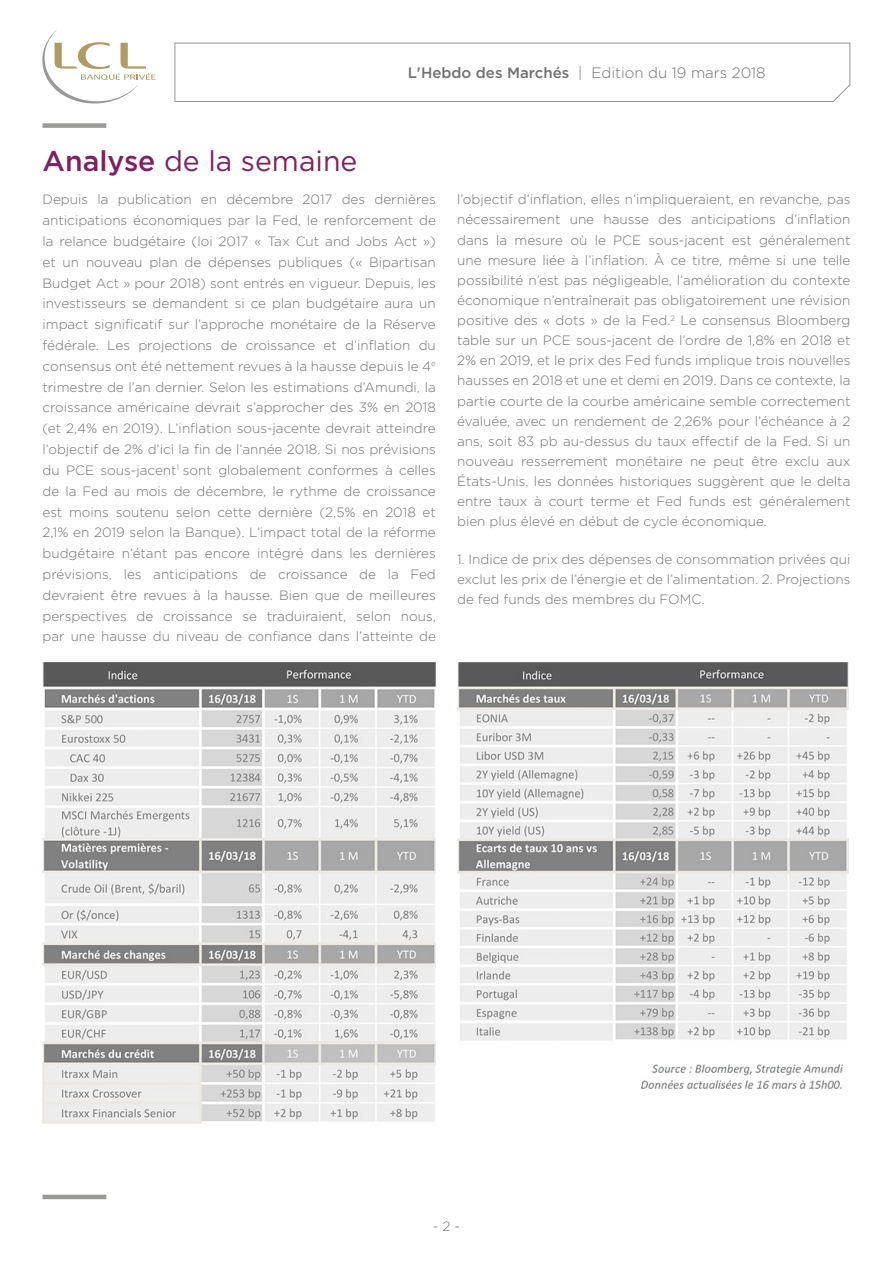
<style>
.page{position:relative;width:893px;height:1263px;background:#fff}
.page>*{position:absolute;margin:0;border:0;box-sizing:border-box;transform-origin:0 0}
.t1{font:28.5px "Gotham";color:#7f2061}
.t2{font:300 15px "Gotham";color:#70706f}
.t3{font:300 13.5px/20.9px "Gotham";color:#70706f;text-align:justify}
.s1{font-weight:500}
</style>
<div class="page">
<svg style="left:42px;top:30px;width:114px;height:73px"></svg>
<svg style="left:174px;top:42px;width:677px;height:60px"></svg>
<div style="left:43px;top:123px;width:63px;height:5px;background:#999997"></div>
<hr style="left:43px;top:1195px;width:63px;height:4px;background:#999997">
<img style="left:43px;top:663px;width:393px;height:460px">
<img style="left:457px;top:663px;width:392px;height:426px">
<p class="t2" style="left:408px;top:63px;width:360px"><span class="s1">L'Hebdo des Marchés</span> | Edition du 19 mars 2018</p>
<h1 class="t1" style="left:43px;top:142px;width:316px"><span class="s1">Analyse</span> de la semaine</h1>
<p class="t3" style="left:43px;top:189px;width:395px">Depuis la publication en décembre 2017 des dernières anticipations économiques par la Fed, le renforcement de la relance budgétaire (loi 2017 « Tax Cut and Jobs Act ») et un nouveau plan de dépenses publiques (« Bipartisan Budget Act » pour 2018) sont entrés en vigueur. Depuis, les investisseurs se demandent si ce plan budgétaire aura un impact significatif sur l’approche monétaire de la Réserve fédérale. Les projections de croissance et d’inflation du consensus ont été nettement revues à la hausse depuis le 4<sup>e </sup>trimestre de l’an dernier. Selon les estimations d’Amundi, la croissance américaine devrait s’approcher des 3% en 2018 (et 2,4% en 2019). L’inflation sous-jacente devrait atteindre l’objectif de 2% d’ici la fin de l’année 2018. Si nos prévisions du PCE sous-jacent<sup>1</sup> sont globalement conformes à celles de la Fed au mois de décembre, le rythme de croissance est moins soutenu selon cette dernière (2,5% en 2018 et 2,1% en 2019 selon la Banque). L’impact total de la réforme budgétaire n’étant pas encore intégré dans les dernières prévisions, les anticipations de croissance de la Fed devraient être revues à la hausse. Bien que de meilleures perspectives de croissance se traduiraient, selon nous, par une hausse du niveau de confiance dans l’atteinte de</p>
<p class="t3" style="left:457px;top:189px;width:395px;line-height:20.1px">l’objectif d’inflation, elles n’impliqueraient, en revanche, pas nécessairement une hausse des anticipations d’inflation dans la mesure où le PCE sous-jacent est généralement une mesure liée à l’inflation. À ce titre, même si une telle possibilité n’est pas négligeable, l’amélioration du contexte économique n’entraînerait pas obligatoirement une révision positive des « dots » de la Fed.<sup>2</sup> Le consensus Bloomberg table sur un PCE sous-jacent de l’ordre de 1,8% en 2018 et 2% en 2019, et le prix des Fed funds implique trois nouvelles hausses en 2018 et une et demi en 2019. Dans ce contexte, la partie courte de la courbe américaine semble correctement évaluée, avec un rendement de 2,26% pour l’échéance à 2 ans, soit 83 pb au-dessus du taux effectif de la Fed. Si un nouveau resserrement monétaire ne peut être exclu aux États-Unis, les données historiques suggèrent que le delta entre taux à court terme et Fed funds est généralement bien plus élevé en début de cycle économique.</p>
<p class="t3" style="left:457px;top:548px;width:395px;line-height:20.1px">1. Indice de prix des dépenses de consommation privées qui exclut les prix de l’énergie et de l’alimentation. 2. Projections de fed funds des membres du FOMC.</p>
<p class="t3" style="left:433px;top:1216px;width:29px">- 2 -</p>
</div>
